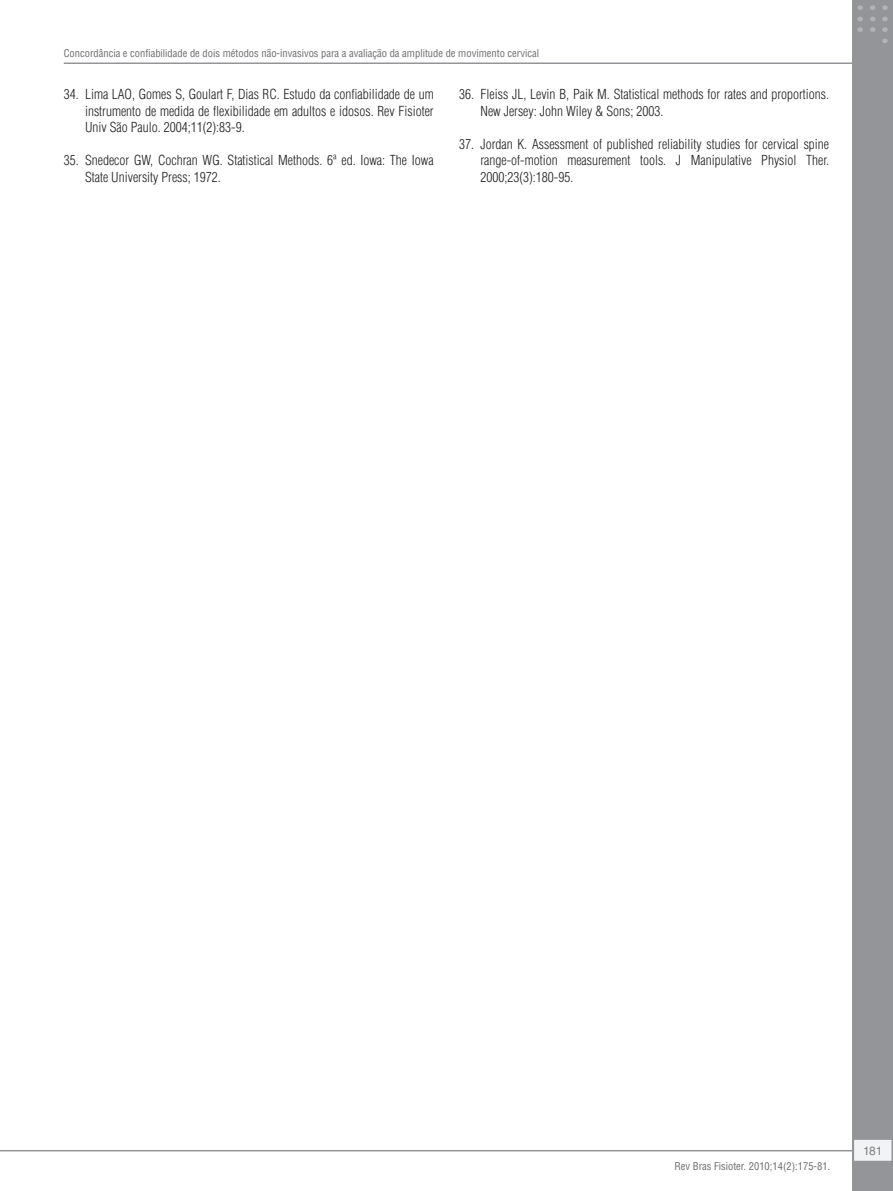
<style>
.page{position:relative;width:893px;height:1191px;background:#fff}
.page>*{position:absolute;margin:0;border:0;box-sizing:border-box;transform-origin:0 0}
.z05_4_referencias{font:300 condensed 13.5px/16.5px "Helvetica LT Std";color:#231f20;text-align:justify}
.t1{font:12px "Helvetica LT Std";color:#808285}
.t2{font:condensed 10.5px "Helvetica LT Std";color:#6c6d70}
</style>
<div class="page">
<hr style="left:0;top:1150px;width:879px;height:1px;background:#939598">
<hr style="left:64px;top:62px;width:810px;height:2px;background:#939598">
<div style="left:853px;top:0;width:40px;height:1191px;background:#939598"></div>
<div style="left:853px;top:1139px;width:39px;height:22px;background:#f2f3f4"></div>
<div style="left:853px;top:1138px;width:40px;height:24px;border:2px solid #939598"></div>
<svg style="left:857px;top:27px;width:6px;height:5px"></svg>
<svg style="left:857px;top:17px;width:6px;height:4px"></svg>
<svg style="left:857px;top:5px;width:6px;height:5px"></svg>
<svg style="left:870px;top:27px;width:5px;height:5px"></svg>
<svg style="left:870px;top:17px;width:5px;height:4px"></svg>
<svg style="left:870px;top:5px;width:5px;height:5px"></svg>
<svg style="left:882px;top:27px;width:6px;height:5px"></svg>
<svg style="left:882px;top:38px;width:6px;height:5px"></svg>
<svg style="left:882px;top:17px;width:6px;height:4px"></svg>
<svg style="left:882px;top:5px;width:6px;height:5px"></svg>
<p class="t2" style="left:64px;top:46px;width:477px">Concordância e confiabilidade de dois métodos não-invasivos para a avaliação da amplitude de movimento cervical</p>
<p class="z05_4_referencias" style="left:85px;top:86px;width:350px;text-indent:-21px">34. Lima LAO, Gomes S, Goulart F, Dias RC. Estudo da confiabilidade de um instrumento de medida de flexibilidade em adultos e idosos. Rev Fisioter Univ São Paulo. 2004;11(2):83-9.</p>
<p class="z05_4_referencias" style="left:85px;top:152px;width:350px;text-indent:-21px">35. Snedecor GW, Cochran WG. Statistical Methods. 6ª ed. Iowa: The Iowa<br>State University Press; 1972.</p>
<p class="z05_4_referencias" style="left:480px;top:86px;width:350px;text-indent:-21px">36. Fleiss JL, Levin B, Paik M. Statistical methods for rates and proportions.<br>New Jersey: John Wiley &amp; Sons; 2003.</p>
<p class="z05_4_referencias" style="left:480px;top:135px;width:350px;text-indent:-21px">37. Jordan K. Assessment of published reliability studies for cervical spine range-of-motion measurement tools. J Manipulative Physiol Ther.<br>2000;23(3):180-95.</p>
<p class="t2" style="left:674px;top:1160px;width:157px">Rev Bras Fisioter. 2010;14(2):175-81.</p>
<p class="t1" style="left:863px;top:1143px;width:21px">181</p>
</div>
